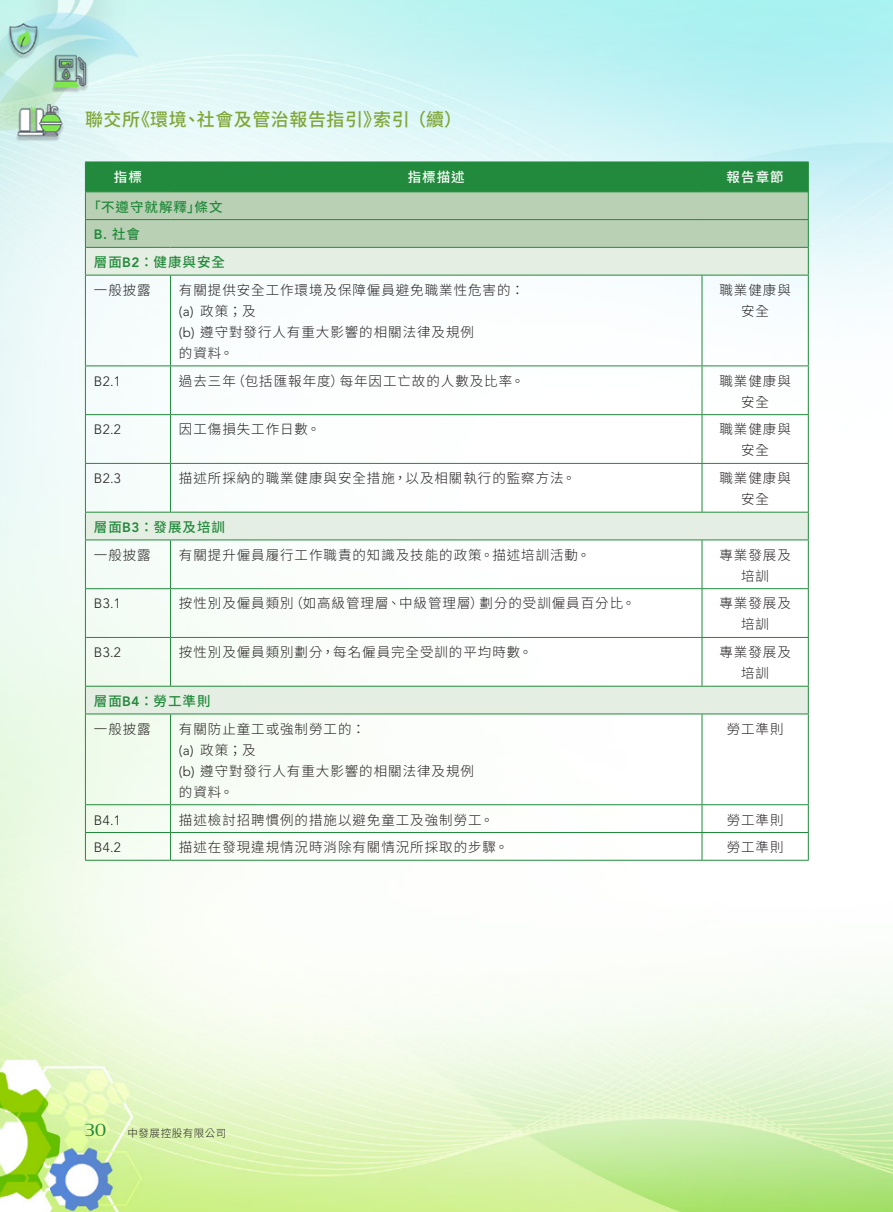
<style>
.page{position:relative;width:893px;height:1212px;background:#fff}
.page>*{position:absolute;margin:0;border:0;box-sizing:border-box;transform-origin:0 0}
.t1{font:500 18px "Source Han Sans TC";letter-spacing:.03em;color:#81a638}
.t2{font:16.5px "Condor";color:#228a3c}
.Body_Text{font:300 13.5px/21px "Source Han Sans TC";letter-spacing:.07em;color:#231f20;text-align:center}
.Body_Text-2{font:500 13.5px "Source Han Sans TC";letter-spacing:.075em;color:#228a3c}
.Body_Text-3{font:300 13.5px "Avenir LT Std";letter-spacing:.02em;color:#231f20}
.Body_Text-4{font:500 13.5px "Source Han Sans TC";letter-spacing:.075em;color:#fff}
.Body_Text-5{font:800 13.5px "Avenir LT Std";color:#228a3c}
.t3{font:300 10.5px "Source Han Sans TC";letter-spacing:.05em;color:#231f20}
.s1{font-family:"Source Han Sans TC";font-weight:500}
.s2{font-family:"Avenir LT Std";font-weight:800}
.s3{font-family:"Avenir LT Std"}
</style>
<div class="page">
<img style="left:0;top:0;width:893px;height:1212px">
<svg style="left:86px;top:276px;width:722px;height:437px"></svg>
<svg style="left:85px;top:162px;width:724px;height:113px;background:#97c29b"></svg>
<hr style="left:85px;top:275px;width:1px;height:90px;background:#228a3c">
<hr style="left:85px;top:275px;width:85px;height:1px;background:#228a3c">
<hr style="left:170px;top:275px;width:1px;height:90px;background:#228a3c">
<hr style="left:170px;top:275px;width:532px;height:1px;background:#228a3c">
<hr style="left:702px;top:275px;width:1px;height:90px;background:#228a3c">
<hr style="left:702px;top:275px;width:107px;height:1px;background:#228a3c">
<hr style="left:808px;top:275px;width:1px;height:90px;background:#228a3c">
<hr style="left:85px;top:366px;width:1px;height:48px;background:#228a3c">
<hr style="left:85px;top:415px;width:1px;height:48px;background:#228a3c">
<hr style="left:85px;top:365px;width:85px;height:1px;background:#228a3c">
<hr style="left:85px;top:414px;width:85px;height:1px;background:#228a3c">
<hr style="left:170px;top:366px;width:1px;height:48px;background:#228a3c">
<hr style="left:170px;top:415px;width:1px;height:48px;background:#228a3c">
<hr style="left:170px;top:365px;width:532px;height:1px;background:#228a3c">
<hr style="left:170px;top:414px;width:532px;height:1px;background:#228a3c">
<hr style="left:702px;top:366px;width:1px;height:48px;background:#228a3c">
<hr style="left:702px;top:415px;width:1px;height:48px;background:#228a3c">
<hr style="left:702px;top:365px;width:107px;height:1px;background:#228a3c">
<hr style="left:808px;top:366px;width:1px;height:48px;background:#228a3c">
<hr style="left:808px;top:415px;width:1px;height:48px;background:#228a3c">
<hr style="left:702px;top:414px;width:107px;height:1px;background:#228a3c">
<hr style="left:85px;top:464px;width:1px;height:48px;background:#228a3c">
<hr style="left:85px;top:463px;width:85px;height:1px;background:#228a3c">
<hr style="left:170px;top:464px;width:1px;height:48px;background:#228a3c">
<hr style="left:170px;top:463px;width:532px;height:1px;background:#228a3c">
<hr style="left:702px;top:464px;width:1px;height:48px;background:#228a3c">
<hr style="left:702px;top:463px;width:107px;height:1px;background:#228a3c">
<hr style="left:808px;top:464px;width:1px;height:48px;background:#228a3c">
<svg style="left:85px;top:513px;width:1px;height:26px"></svg>
<hr style="left:85px;top:512px;width:85px;height:1px;background:#228a3c">
<hr style="left:170px;top:512px;width:532px;height:1px;background:#228a3c">
<hr style="left:702px;top:512px;width:107px;height:1px;background:#228a3c">
<svg style="left:808px;top:512px;width:1px;height:27px"></svg>
<hr style="left:85px;top:540px;width:1px;height:48px;background:#228a3c">
<hr style="left:85px;top:539px;width:85px;height:1px;background:#228a3c">
<hr style="left:170px;top:540px;width:1px;height:48px;background:#228a3c">
<hr style="left:170px;top:539px;width:532px;height:1px;background:#228a3c">
<hr style="left:702px;top:540px;width:1px;height:48px;background:#228a3c">
<hr style="left:702px;top:539px;width:107px;height:1px;background:#228a3c">
<hr style="left:808px;top:540px;width:1px;height:48px;background:#228a3c">
<hr style="left:85px;top:589px;width:1px;height:48px;background:#228a3c">
<hr style="left:85px;top:588px;width:85px;height:1px;background:#228a3c">
<hr style="left:170px;top:589px;width:1px;height:48px;background:#228a3c">
<hr style="left:170px;top:588px;width:532px;height:1px;background:#228a3c">
<hr style="left:702px;top:589px;width:1px;height:48px;background:#228a3c">
<hr style="left:702px;top:588px;width:107px;height:1px;background:#228a3c">
<hr style="left:808px;top:589px;width:1px;height:48px;background:#228a3c">
<hr style="left:85px;top:638px;width:1px;height:48px;background:#228a3c">
<hr style="left:85px;top:637px;width:85px;height:1px;background:#228a3c">
<hr style="left:170px;top:638px;width:1px;height:48px;background:#228a3c">
<hr style="left:170px;top:637px;width:532px;height:1px;background:#228a3c">
<hr style="left:702px;top:638px;width:1px;height:48px;background:#228a3c">
<hr style="left:702px;top:637px;width:107px;height:1px;background:#228a3c">
<hr style="left:808px;top:638px;width:1px;height:48px;background:#228a3c">
<svg style="left:85px;top:687px;width:1px;height:26px"></svg>
<hr style="left:85px;top:686px;width:85px;height:1px;background:#228a3c">
<hr style="left:170px;top:686px;width:532px;height:1px;background:#228a3c">
<hr style="left:702px;top:686px;width:107px;height:1px;background:#228a3c">
<svg style="left:808px;top:686px;width:1px;height:27px"></svg>
<hr style="left:85px;top:714px;width:1px;height:90px;background:#228a3c">
<hr style="left:85px;top:713px;width:85px;height:1px;background:#228a3c">
<hr style="left:170px;top:714px;width:1px;height:90px;background:#228a3c">
<hr style="left:170px;top:713px;width:532px;height:1px;background:#228a3c">
<hr style="left:702px;top:714px;width:1px;height:90px;background:#228a3c">
<hr style="left:702px;top:713px;width:107px;height:1px;background:#228a3c">
<hr style="left:808px;top:714px;width:1px;height:90px;background:#228a3c">
<hr style="left:85px;top:804px;width:85px;height:1px;background:#228a3c">
<hr style="left:170px;top:804px;width:532px;height:1px;background:#228a3c">
<hr style="left:702px;top:804px;width:107px;height:1px;background:#228a3c">
<svg style="left:85px;top:805px;width:1px;height:55px"></svg>
<hr style="left:85px;top:832px;width:85px;height:1px;background:#228a3c">
<svg style="left:170px;top:805px;width:1px;height:55px"></svg>
<hr style="left:170px;top:832px;width:532px;height:1px;background:#228a3c">
<svg style="left:702px;top:805px;width:1px;height:55px"></svg>
<hr style="left:702px;top:832px;width:107px;height:1px;background:#228a3c">
<svg style="left:808px;top:805px;width:1px;height:55px"></svg>
<hr style="left:85px;top:860px;width:85px;height:1px;background:#228a3c">
<hr style="left:170px;top:860px;width:532px;height:1px;background:#228a3c">
<hr style="left:702px;top:860px;width:107px;height:1px;background:#228a3c">
<h1 class="t1" style="left:85px;top:110px;width:378px">聯交所《環境、社會及管治報告指引》索引（續）</h1>
<p class="Body_Text-4" style="left:114px;top:169px;width:30px">指標</p>
<p class="Body_Text-4" style="left:408px;top:169px;width:59px">指標描述</p>
<p class="Body_Text-4" style="left:727px;top:169px;width:59px">報告章節</p>
<p class="Body_Text-2" style="left:87px;top:199px;width:137px">「不遵守就解釋」條文</p>
<p class="Body_Text-5" style="left:94px;top:227px;width:48px">B. <span class="s1">社會</span></p>
<p class="Body_Text-2" style="left:94px;top:255px;width:133px">層面<span class="s2">B2</span>：健康與安全</p>
<p class="Body_Text" style="left:94px;top:280px;width:58px">一般披露</p>
<p class="Body_Text" style="left:179px;top:280px;width:347px">有關提供安全工作環境及保障僱員避免職業性危害的：</p>
<p class="Body_Text" style="left:179px;top:301px;width:78px"><span class="s3">(a)</span> 政策；及</p>
<p class="Body_Text" style="left:179px;top:322px;width:297px"><span class="s3">(b)</span> 遵守對發行人有重大影響的相關法律及規例</p>
<p class="Body_Text" style="left:179px;top:343px;width:56px">的資料。</p>
<p class="Body_Text" style="left:719px;top:280px;width:73px">職業健康與安全</p>
<p class="Body_Text-3" style="left:94px;top:373px;width:28px">B2.1</p>
<p class="Body_Text" style="left:179px;top:370px;width:347px">過去三年（包括匯報年度）每年因工亡故的人數及比率。</p>
<p class="Body_Text" style="left:719px;top:370px;width:73px">職業健康與安全</p>
<p class="Body_Text-3" style="left:94px;top:422px;width:28px">B2.2</p>
<p class="Body_Text" style="left:179px;top:419px;width:143px">因工傷損失工作日數。</p>
<p class="Body_Text" style="left:719px;top:419px;width:73px">職業健康與安全</p>
<p class="Body_Text-3" style="left:94px;top:471px;width:28px">B2.3</p>
<p class="Body_Text" style="left:179px;top:468px;width:398px">描述所採納的職業健康與安全措施，以及相關執行的監察方法。</p>
<p class="Body_Text" style="left:719px;top:468px;width:73px">職業健康與安全</p>
<p class="Body_Text-2" style="left:94px;top:519px;width:133px">層面<span class="s2">B3</span>：發展及培訓</p>
<p class="Body_Text" style="left:94px;top:544px;width:58px">一般披露</p>
<p class="Body_Text" style="left:179px;top:544px;width:413px">有關提升僱員履行工作職責的知識及技能的政策。描述培訓活動。</p>
<p class="Body_Text" style="left:719px;top:544px;width:73px">專業發展及培訓</p>
<p class="Body_Text-3" style="left:94px;top:596px;width:28px">B3.1</p>
<p class="Body_Text" style="left:179px;top:593px;width:458px">按性別及僱員類別（如高級管理層、中級管理層）劃分的受訓僱員百分比。</p>
<p class="Body_Text" style="left:719px;top:593px;width:73px">專業發展及培訓</p>
<p class="Body_Text-3" style="left:94px;top:645px;width:28px">B3.2</p>
<p class="Body_Text" style="left:179px;top:642px;width:355px">按性別及僱員類別劃分，每名僱員完全受訓的平均時數。</p>
<p class="Body_Text" style="left:719px;top:642px;width:73px">專業發展及培訓</p>
<p class="Body_Text-2" style="left:94px;top:693px;width:118px">層面<span class="s2">B4</span>：勞工準則</p>
<p class="Body_Text" style="left:94px;top:718px;width:58px">一般披露</p>
<p class="Body_Text" style="left:179px;top:718px;width:188px">有關防止童工或強制勞工的：</p>
<p class="Body_Text" style="left:179px;top:739px;width:78px"><span class="s3">(a)</span> 政策；及</p>
<p class="Body_Text" style="left:179px;top:760px;width:297px"><span class="s3">(b)</span> 遵守對發行人有重大影響的相關法律及規例</p>
<p class="Body_Text" style="left:179px;top:781px;width:56px">的資料。</p>
<p class="Body_Text" style="left:727px;top:718px;width:58px">勞工準則</p>
<p class="Body_Text-3" style="left:94px;top:812px;width:28px">B4.1</p>
<p class="Body_Text" style="left:179px;top:809px;width:316px">描述檢討招聘慣例的措施以避免童工及強制勞工。</p>
<p class="Body_Text" style="left:727px;top:809px;width:58px">勞工準則</p>
<p class="Body_Text-3" style="left:94px;top:840px;width:28px">B4.2</p>
<p class="Body_Text" style="left:179px;top:837px;width:331px">描述在發現違規情況時消除有關情況所採取的步驟。</p>
<p class="Body_Text" style="left:727px;top:837px;width:58px">勞工準則</p>
<p class="t2" style="left:85px;top:1119px;width:23px">30</p>
<p class="t3" style="left:128px;top:1127px;width:100px">中發展控股有限公司</p>
</div>
